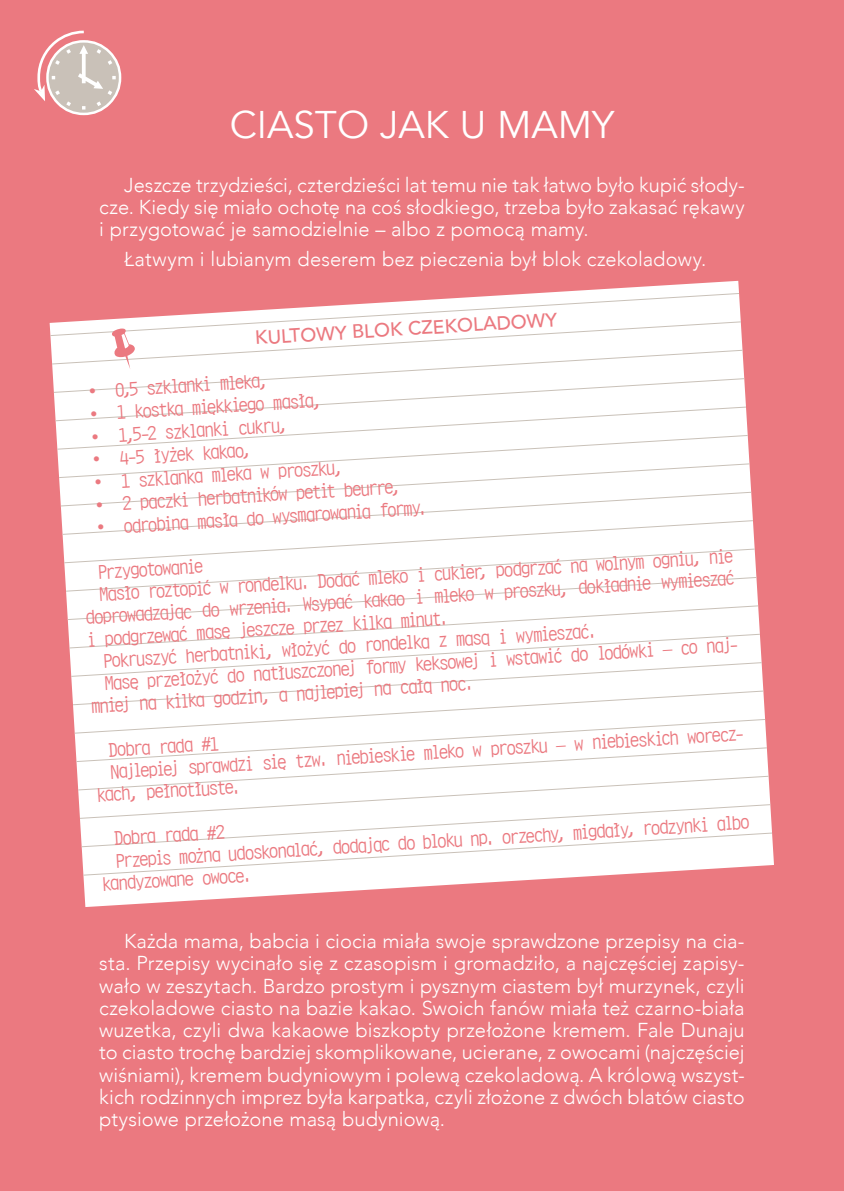
<style>
.page{position:relative;width:844px;height:1191px;background:#fff}
.page>*{position:absolute;margin:0;border:0;box-sizing:border-box;transform-origin:0 0}
.t1{font:38.5px "Avenir";color:#fff}
.t2{font:21px/43.2px "Orator 15 EU";color:#eb7980}
.t3{font:300 20.12px/22.2px "Avenir";color:#fff;text-align:justify}
.t4{font:500 19.25px "Avenir";color:#eb7980}
</style>
<div class="page">
<div style="left:0;top:0;width:843px;height:1191px;background:#eb7980"></div>
<svg style="left:34px;top:30px;width:87px;height:85px"></svg>
<svg style="left:83px;top:281px;width:690px;height:626px"></svg>
<svg style="left:50px;top:293px;width:722px;height:582px;background:#fbf4f4"></svg>
<h1 class="t1" style="left:230px;top:102px;width:386px">CIASTO JAK U MAMY</h1>
<p class="t3" style="left:99px;top:173px;width:646px;text-indent:25px">Jeszcze trzydzieści, czterdzieści lat temu nie tak łatwo było kupić słody&shy;cze. Kiedy się miało ochotę na coś słodkiego, trzeba było zakasać rękawy i przygotować je samodzielnie – albo z pomocą mamy.</p>
<p class="t3" style="left:124px;top:248px;width:583px">Łatwym i lubianym deserem bez pieczenia był blok czekoladowy.</p>
<p class="t4" style="left:254px;top:320px;width:304px;rotate:-3deg">KULTOWY BLOK CZEKOLADOWY</p>
<p class="t2" style="left:114px;top:369px;width:153px;rotate:-4deg">0,5 szklanki mleka,</p>
<p class="t2" style="left:116px;top:392px;width:205px;rotate:-4deg">1 kostka miękkiego masła,</p>
<p class="t2" style="left:117px;top:414px;width:170px;rotate:-4deg">1,5-2 szklanki cukru,</p>
<p class="t2" style="left:118px;top:437px;width:132px;rotate:-4deg">4-5 łyżek kakao,</p>
<p class="t2" style="left:120px;top:460px;width:223px;rotate:-4deg">1 szklanka mleka w proszku,</p>
<p class="t2" style="left:121px;top:483px;width:279px;rotate:-4deg">2 paczki herbatników petit beurre,</p>
<p class="t2" style="left:94px;top:508px;width:333px;text-indent:29px;rotate:-4deg">odrobina masła do wysmarowania formy.<br>Przygotowanie</p>
<p class="t2" style="left:98px;top:576px;width:635px;rotate:-4deg">Masło roztopić w rondelku. Dodać mleko i cukier, podgrzać na wolnym ogniu, nie</p>
<p class="t2" style="left:85px;top:599px;width:650px;rotate:-4deg">doprowadzając do wrzenia. Wsypać kakao i mleko w proszku, dokładnie wymieszać</p>
<p class="t2" style="left:86px;top:620px;width:362px;rotate:-4deg">i podgrzewać masę jeszcze przez kilka minut.</p>
<p class="t2" style="left:102px;top:641px;width:494px;rotate:-4deg">Pokruszyć herbatniki, włożyć do rondelka z masą i wymieszać.</p>
<p class="t2" style="left:104px;top:664px;width:648px;rotate:-4deg">Masę przełożyć do natłuszczonej formy keksowej i wstawić do lodówki – co naj-</p>
<p class="t2" style="left:90px;top:686px;width:383px;rotate:-4deg">mniej na kilka godzin, a najlepiej na całą noc.</p>
<p class="t2" style="left:108px;top:738px;width:648px;line-height:24.3px;rotate:-4deg">Dobra rada #1<br>Najlepiej sprawdzi się tzw. niebieskie mleko w proszku – w niebieskich worecz-</p>
<p class="t2" style="left:95px;top:773px;width:145px;line-height:44.4px;text-align:center;rotate:-4deg">kach, pełnotłuste.<br>Dobra rada #2</p>
<p class="t2" style="left:100px;top:855px;width:650px;line-height:19.9px;text-indent:15px;rotate:-4deg">Przepis można udoskonalać, dodając do bloku np. orzechy, migdały, rodzynki albo kandyzowane owoce.</p>
<p class="t3" style="left:99px;top:930px;width:646px;text-indent:25px">Każda mama, babcia i ciocia miała swoje sprawdzone przepisy na cia&shy;sta. Przepisy wycinało się z czasopism i gromadziło, a najczęściej zapisy&shy;wało w zeszytach. Bardzo prostym i pysznym ciastem był murzynek, czyli czekoladowe ciasto na bazie kakao. Swoich fanów miała też czarno-biała wuzetka, czyli dwa kakaowe biszkopty przełożone kremem. Fale Dunaju to ciasto trochę bardziej skomplikowane, ucierane, z owocami (najczęściej wiśniami), kremem budyniowym i polewą czekoladową. A królową wszyst&shy;kich rodzinnych imprez była karpatka, czyli złożone z dwóch blatów ciasto ptysiowe przełożone masą budyniową.</p>
</div>
